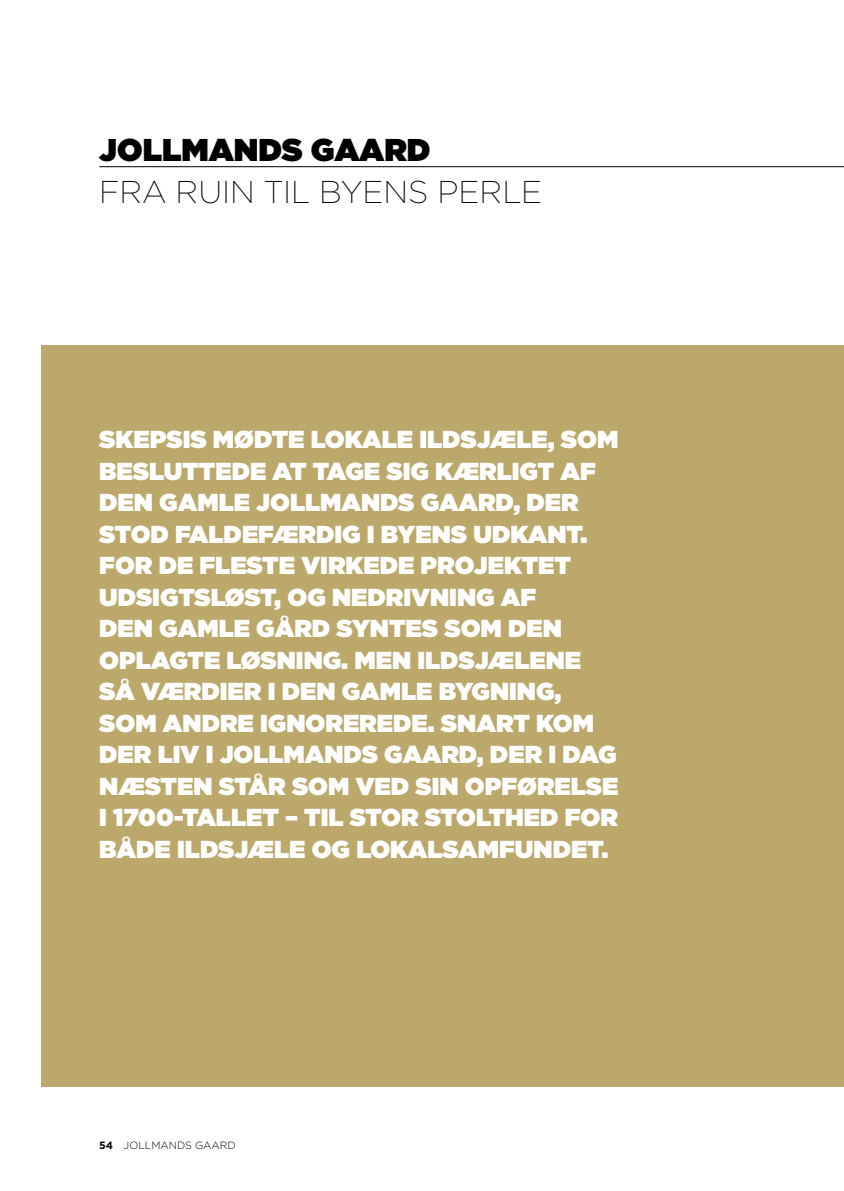
<style>
.page{position:relative;width:844px;height:1191px;background:#fff}
.page>*{position:absolute;margin:0;border:0;box-sizing:border-box;transform-origin:0 0}
.t1{font:200 31.5px "Gotham";color:#000}
.t2{font:900 31.5px "Gotham";color:#000}
.t3{font:900 24.5px/31.5px "Gotham";color:#fff}
.t4{font:300 10.5px "Gotham";color:#000}
.s1{font-weight:700}
</style>
<div class="page">
<div style="left:42px;top:345px;width:801px;height:741px;background:#bba86a"></div>
<hr style="left:99px;top:166px;width:744px;height:1px;background:#000">
<p class="t2" style="left:99px;top:127px;width:332px">JOLLMANDS GAARD</p>
<p class="t1" style="left:99px;top:172px;width:444px">FRA RUIN TIL BYENS PERLE</p>
<p class="t3" style="left:99px;top:423px;width:520px">SKEPSIS MØDTE LOKALE ILDSJÆLE, SOM<br>BESLUTTEDE AT TAGE SIG KÆRLIGT AF<br>DEN GAMLE JOLLMANDS GAARD, DER<br>STOD FALDEFÆRDIG I BYENS UDKANT.<br>FOR DE FLESTE VIRKEDE PROJEKTET<br>UDSIGTSLØST, OG NEDRIVNING AF<br>DEN GAMLE GÅRD SYNTES SOM DEN<br>OPLAGTE LØSNING. MEN ILDSJÆLENE<br>SÅ VÆRDIER I DEN GAMLE BYGNING,<br>SOM ANDRE IGNOREREDE. SNART KOM<br>DER LIV I JOLLMANDS GAARD, DER I DAG<br>NÆSTEN STÅR SOM VED SIN OPFØRELSE<br>I 1700-TALLET – TIL STOR STOLTHED FOR<br>BÅDE ILDSJÆLE OG LOKALSAMFUNDET.</p>
<p class="t4" style="left:99px;top:1138px;width:138px"><span class="s1">54</span> JOLLMANDS GAARD</p>
</div>
